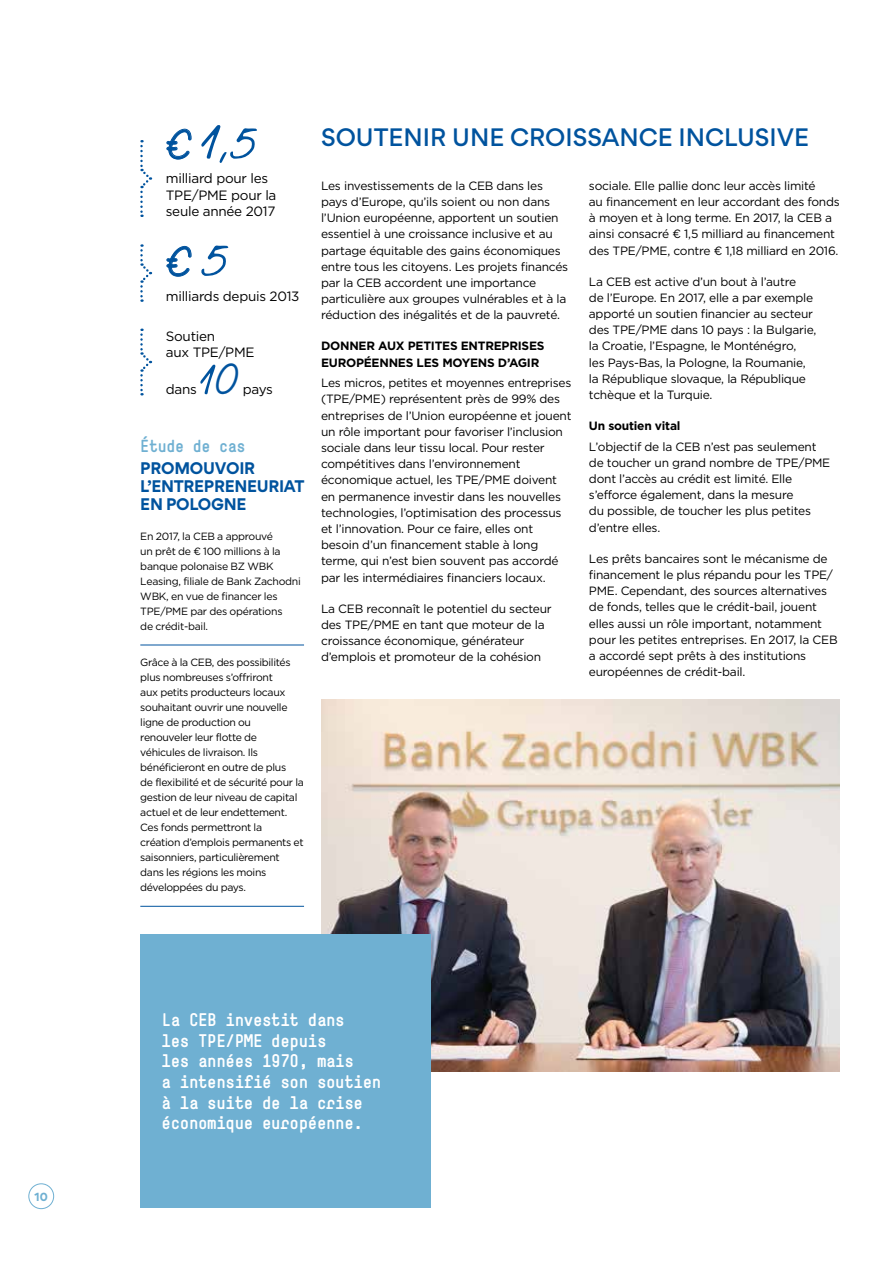
<style>
.page{position:relative;width:893px;height:1263px;background:#fff}
.page>*{position:absolute;margin:0;border:0;box-sizing:border-box;transform-origin:0 0}
.t1{font:43.5px "Lieto Me";color:#00539e}
.t2{font:42px "Lieto Me";color:#00539e}
.t3{font:500 22.5px "Gordita";color:#00539e}
.t4{font:17.25px/20.7px "Simple Bold Titling";letter-spacing:-.02em;color:#fff}
.t5{font:16.5px "Simple Bold Titling";letter-spacing:-.02em;color:#6fb0d2}
.t6{font:700 15px/18px "Gordita";letter-spacing:-.02em;color:#00539e}
.t7{font:13.5px/16.2px "Gotham";letter-spacing:-.02em;color:#000}
.t8{font:12px/16.2px "Gotham";letter-spacing:-.02em;color:#000}
.t9{font:700 12px/16.2px "Gotham";letter-spacing:-.02em;color:#000}
.t10{font:10.5px/15px "Gotham";letter-spacing:-.03em;color:#000}
.t11{font:700 10.5px "Gordita";color:#6fb0d2}
</style>
<div class="page">
<img style="left:321px;top:699px;width:519px;height:372px">
<hr style="left:140px;top:645px;width:164px;height:1px;background:#00539e">
<hr style="left:140px;top:906px;width:164px;height:1px;background:#00539e">
<div style="left:140px;top:934px;width:291px;height:273px;background:#6fb0d2"></div>
<svg style="left:166px;top:129px;width:26px;height:31px"></svg>
<svg style="left:201px;top:125px;width:56px;height:38px"></svg>
<svg style="left:166px;top:246px;width:26px;height:31px"></svg>
<svg style="left:201px;top:245px;width:27px;height:31px"></svg>
<svg style="left:200px;top:365px;width:16px;height:29px"></svg>
<svg style="left:140px;top:140px;width:12px;height:77px"></svg>
<svg style="left:140px;top:244px;width:12px;height:58px"></svg>
<svg style="left:140px;top:329px;width:12px;height:66px"></svg>
<div style="left:28px;top:1183px;width:26px;height:26px;border:1px solid #6fb0d2;border-radius:50%"></div>
<p class="t11" style="left:34px;top:1188px;width:15px">10</p>
<h2 class="t2" style="left:166px;top:120px;width:28px">€</h2>
<p class="t7" style="left:166px;top:170px;width:112px">milliard pour les<br>TPE/PME pour la seule année 2017</p>
<h2 class="t2" style="left:166px;top:237px;width:28px">€</h2>
<p class="t7" style="left:166px;top:287px;width:135px">milliards depuis 2013</p>
<p class="t7" style="left:166px;top:327px;width:90px">Soutien<br>aux TPE/PME</p>
<p class="t7" style="left:166px;top:381px;width:33px">dans</p>
<h1 class="t1" style="left:215px;top:354px;width:27px">0</h1>
<p class="t7" style="left:243px;top:381px;width:32px">pays</p>
<h3 class="t5" style="left:140px;top:435px;width:107px">Étude de cas</h3>
<p class="t6" style="left:140px;top:459px;width:166px">PROMOUVOIR<br>L’ENTREPRENEURIAT<br>EN POLOGNE</p>
<p class="t10" style="left:140px;top:528px;width:162px">En 2017, la CEB a approuvé<br>un prêt de € 100 millions à la banque polonaise BZ WBK<br>Leasing, filiale de Bank Zachodni<br>WBK, en vue de financer les<br>TPE/PME par des opérations<br>de crédit-bail.</p>
<p class="t10" style="left:140px;top:655px;width:165px">Grâce à la CEB, des possibilités plus nombreuses s’offriront<br>aux petits producteurs locaux souhaitant ouvrir une nouvelle ligne de production ou renouveler leur flotte de véhicules de livraison. Ils bénéficieront en outre de plus<br>de flexibilité et de sécurité pour la gestion de leur niveau de capital actuel et de leur endettement.<br>Ces fonds permettront la création d’emplois permanents et saisonniers, particulièrement dans les régions les moins développées du pays.</p>
<h3 class="t3" style="left:321px;top:120px;width:489px">SOUTENIR UNE CROISSANCE INCLUSIVE</h3>
<p class="t8" style="left:321px;top:177px;width:249px">Les investissements de la CEB dans les pays d’Europe, qu’ils soient ou non dans l’Union européenne, apportent un soutien essentiel à une croissance inclusive et au partage équitable des gains économiques entre tous les citoyens. Les projets financés par la CEB accordent une importance particulière aux groupes vulnérables et à la réduction des inégalités et de la pauvreté.</p>
<p class="t9" style="left:321px;top:338px;width:225px">DONNER AUX PETITES ENTREPRISES<br>EUROPÉENNES LES MOYENS D’AGIR</p>
<p class="t8" style="left:321px;top:374px;width:252px">Les micros, petites et moyennes entreprises (TPE/PME) représentent près de 99% des entreprises de l’Union européenne et jouent un rôle important pour favoriser l’inclusion sociale dans leur tissu local. Pour rester compétitives dans l’environnement économique actuel, les TPE/PME doivent en permanence investir dans les nouvelles technologies, l’optimisation des processus et l’innovation. Pour ce faire, elles ont besoin d’un financement stable à long terme, qui n’est bien souvent pas accordé par les intermédiaires financiers locaux.</p>
<p class="t8" style="left:321px;top:600px;width:232px">La CEB reconnaît le potentiel du secteur des TPE/PME en tant que moteur de la croissance économique, générateur d’emplois et promoteur de la cohésion</p>
<p class="t8" style="left:589px;top:177px;width:252px">sociale. Elle pallie donc leur accès limité<br>au financement en leur accordant des fonds à moyen et à long terme. En 2017, la CEB a ainsi consacré € 1,5 milliard au financement des TPE/PME, contre € 1,18 milliard en 2016.</p>
<p class="t8" style="left:589px;top:273px;width:229px">La CEB est active d’un bout à l’autre<br>de l’Europe. En 2017, elle a par exemple apporté un soutien financier au secteur des TPE/PME dans 10 pays : la Bulgarie, la Croatie, l’Espagne, le Monténégro,<br>les Pays-Bas, la Pologne, la Roumanie, la République slovaque, la République tchèque et la Turquie.</p>
<p class="t9" style="left:589px;top:418px;width:93px">Un soutien vital</p>
<p class="t8" style="left:589px;top:438px;width:243px">L’objectif de la CEB n’est pas seulement de toucher un grand nombre de TPE/PME dont l’accès au crédit est limité. Elle s’efforce également, dans la mesure<br>du possible, de toucher les plus petites d’entre elles.</p>
<p class="t8" style="left:589px;top:550px;width:250px">Les prêts bancaires sont le mécanisme de financement le plus répandu pour les TPE/ PME. Cependant, des sources alternatives de fonds, telles que le crédit-bail, jouent elles aussi un rôle important, notamment pour les petites entreprises. En 2017, la CEB a accordé sept prêts à des institutions européennes de crédit-bail.</p>
<h3 class="t4" style="left:162px;top:1009px;width:221px">La CEB investit dans<br>les TPE/PME depuis<br>les années 1970, mais<br>a intensifié son soutien à la suite de la crise économique européenne.</h3>
</div>
